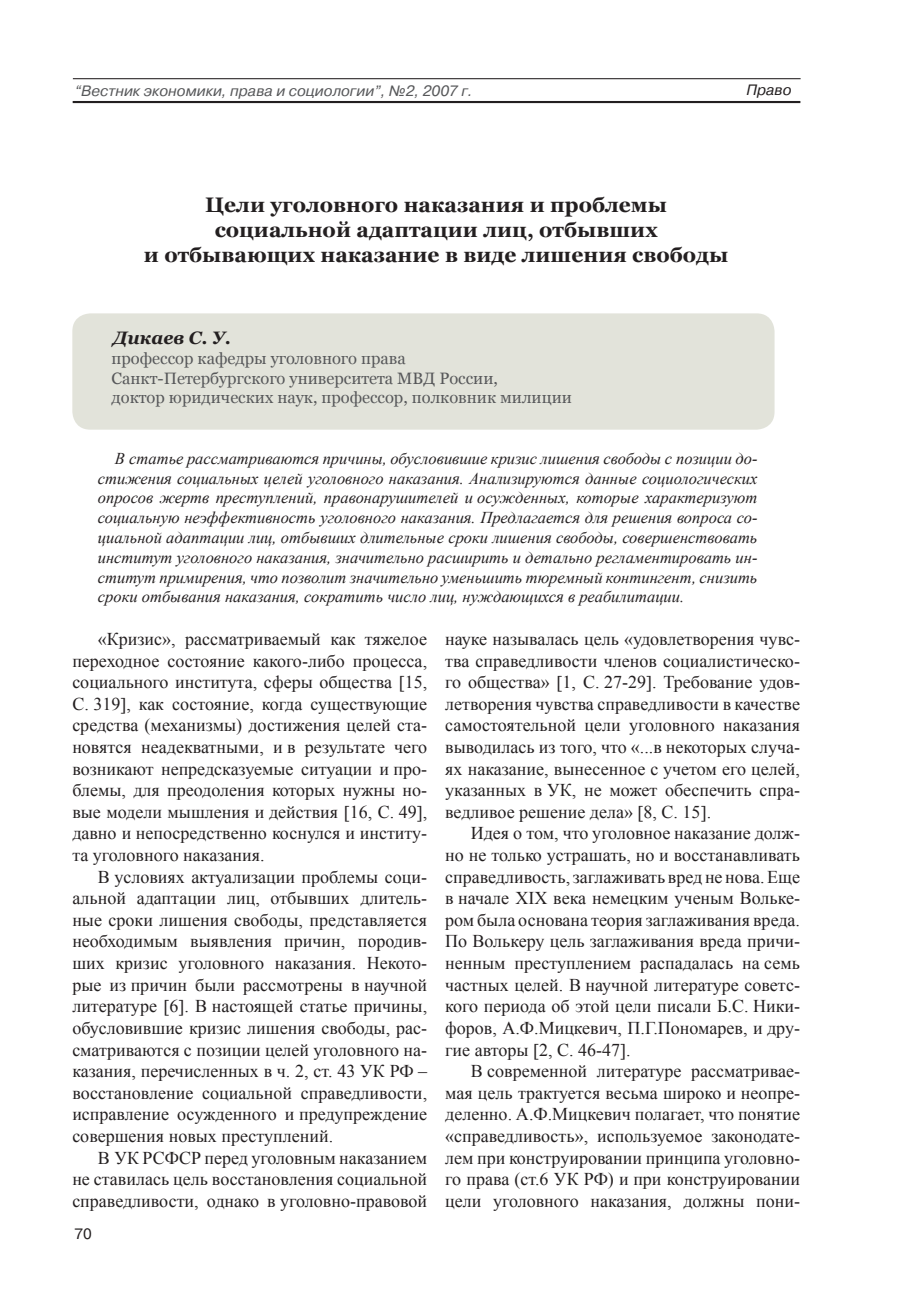
<style>
.page{position:relative;width:915px;height:1306px;background:#fff}
.page>*{position:absolute;margin:0;border:0;box-sizing:border-box;transform-origin:0 0}
.t1{font:700 21px/25.2px "Georgia";color:#231f20;text-align:center}
.t2{font:18px/21.6px "Times New Roman";color:#231f20;text-align:justify}
.t3{font:italic 700 18px "Georgia";color:#231f20}
.t4{font:italic 16.5px/19.8px "Times New Roman";color:#231f20;text-align:justify}
.t5{font:16.5px/19.8px "Georgia";color:#57585a}
.t6{font:italic 15px "Pragmatica C";color:#57585a}
.t7{font:italic 15px "Pragmatica C";color:#231f20}
.t8{font:15px "Pragmatica C";color:#231f20}
</style>
<div class="page">
<hr style="left:73px;top:101px;width:727px;height:2px;background:#231f20">
<hr style="left:73px;top:78px;width:727px;height:1px;background:#231f20">
<div style="left:72px;top:313px;width:702px;height:116px;background:#e2e3da;border-radius:18px"></div>
<p class="t7" style="left:746px;top:85px;width:47px">Право</p>
<p class="t6" style="left:75px;top:85px;width:399px">“Вестник экономики, права и социологии”, №2, 2007 г.</p>
<p class="t7" style="left:716px;top:85px;width:82px">Экономика</p>
<p class="t1" style="left:144px;top:192px;width:585px">Цели уголовного наказания и проблемы социальной адаптации лиц, отбывших<br>и отбывающих наказание в виде лишения свободы</p>
<p class="t3" style="left:113px;top:327px;width:119px">Дикаев С. У.</p>
<p class="t5" style="left:112px;top:348px;width:461px">профессор кафедры уголовного права<br>Санкт-Петербургского университета МВД России,<br>доктор юридических наук, профессор, полковник милиции</p>
<p class="t4" style="left:98px;top:448px;width:661px;text-indent:17px">В статье рассматриваются причины, обусловившие кризис лишения свободы с позиции до&shy;стижения социальных целей уголовного наказания. Анализируются данные социологических опросов жертв преступлений, правонарушителей и осужденных, которые характеризуют социальную неэффективность уголовного наказания. Предлагается для решения вопроса со&shy;циальной адаптации лиц, отбывших длительные сроки лишения свободы, совершенствовать институт уголовного наказания, значительно расширить и детально регламентировать ин&shy;ститут примирения, что позволит значительно уменьшить тюремный контингент, снизить сроки отбывания наказания, сократить число лиц, нуждающихся в реабилитации.</p>
<p class="t2" style="left:72px;top:628px;width:356px;text-indent:26px">«Кризис», рассматриваемый как тяжелое переходное состояние какого-либо процесса, социального института, сферы общества 15, С. 319 , как состояние, когда существующие средства (механизмы) достижения целей ста&shy;новятся неадекватными, и в результате чего возникают непредсказуемые ситуации и про&shy;блемы, для преодоления которых нужны но&shy;вые модели мышления и действия 16, С. 49 , давно и непосредственно коснулся и институ&shy;та уголовного наказания.</p>
<p class="t2" style="left:72px;top:865px;width:356px;text-indent:26px">В условиях актуализации проблемы соци&shy;альной адаптации лиц, отбывших длитель&shy;ные сроки лишения свободы, представляется необходимым выявления причин, породив&shy;ших кризис уголовного наказания. Некото&shy;рые из причин были рассмотрены в научной литературе 6 . В настоящей статье причины, обусловившие кризис лишения свободы, рас&shy;сматриваются с позиции целей уголовного на&shy;казания, перечисленных в ч. 2, ст. 43 УК РФ – восстановление социальной справедливости, исправление осужденного и предупреждение совершения новых преступлений.</p>
<p class="t2" style="left:72px;top:1146px;width:356px;text-indent:26px">В УК РСФСР перед уголовным наказанием не ставилась цель восстановления социальной справедливости, однако в уголовно-правовой</p>
<p class="t2" style="left:445px;top:628px;width:356px">науке называлась цель «удовлетворения чувс&shy;тва справедливости членов социалистическо&shy;го общества» 1, С. 27-29 . Требование удов&shy;летворения чувства справедливости в качестве самостоятельной цели уголовного наказания выводилась из того, что «...в некоторых случа&shy;ях наказание, вынесенное с учетом его целей, указанных в УК, не может обеспечить спра&shy;ведливое решение дела» 8, С. 15 .</p>
<p class="t2" style="left:445px;top:822px;width:356px;text-indent:26px">Идея о том, что уголовное наказание долж&shy;но не только устрашать, но и восстанавливать справедливость, заглаживать вред не нова. Еще в начале ХIХ века немецким ученым Вольке&shy;ром была основана теория заглаживания вреда.<br>По Волькеру цель заглаживания вреда причи&shy;ненным преступлением распадалась на семь частных целей. В научной литературе советс&shy;кого периода об этой цели писали Б.С. Ники&shy;форов, А.Ф.Мицкевич, П.Г.Пономарев, и дру&shy;гие авторы 2, С. 46-47 .</p>
<p class="t2" style="left:445px;top:1060px;width:356px;text-indent:26px">В современной литературе рассматривае&shy;мая цель трактуется весьма широко и неопре&shy;деленно. А.Ф.Мицкевич полагает, что понятие «справедливость», используемое законодате&shy;лем при конструировании принципа уголовно&shy;го права (ст.6 УК РФ) и при конструировании цели уголовного наказания, должны пони-</p>
<p class="t8" style="left:74px;top:1227px;width:19px">70</p>
</div>
